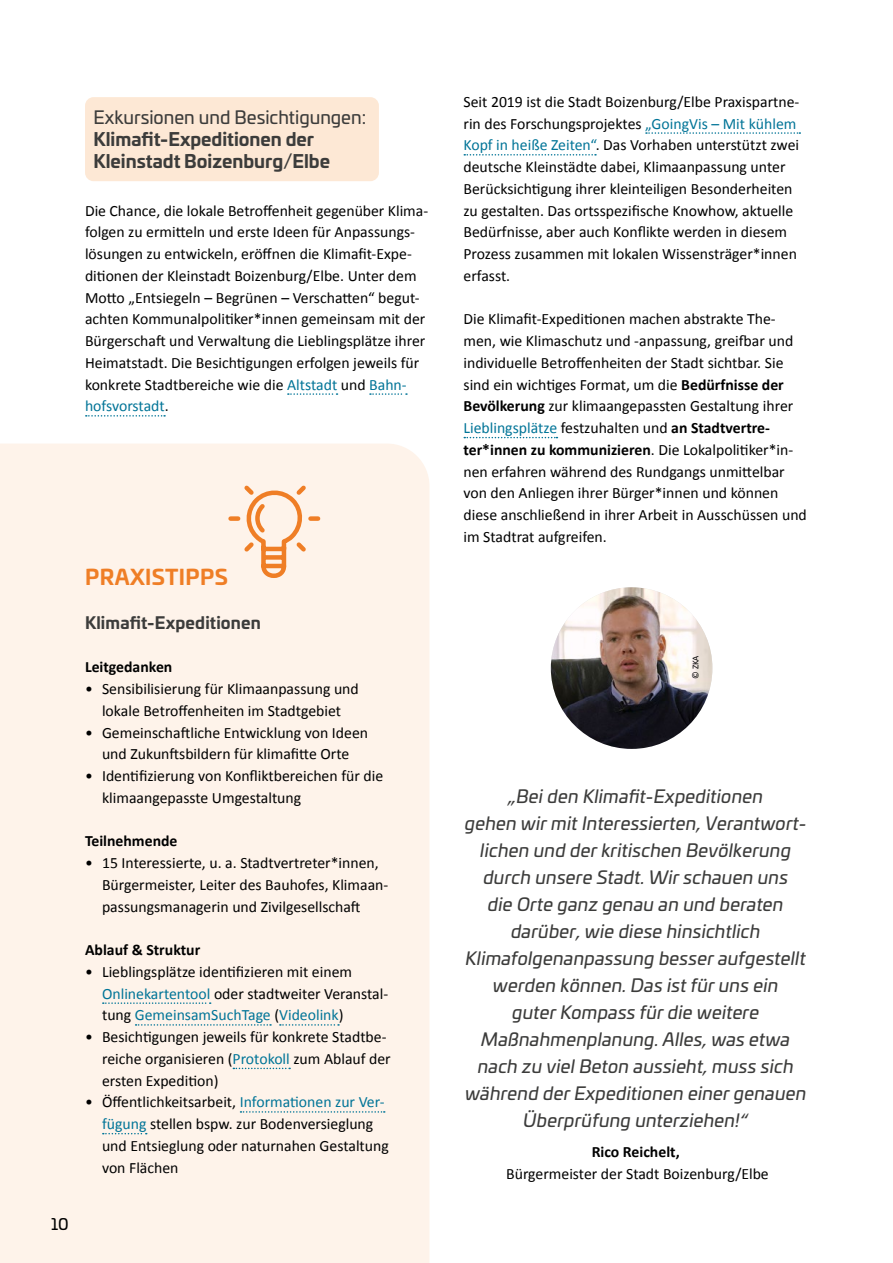
<style>
.page{position:relative;width:893px;height:1263px;background:#fff}
.page>*{position:absolute;margin:0;border:0;box-sizing:border-box;transform-origin:0 0}
.Headlines_Headline_Tipp_Exkurs_H2{font:700 21px "Univia Pro";letter-spacing:.02em;color:#ef7e26}
.t1{font:italic 18px/27px "Univia Pro";letter-spacing:.01em;color:#3c3c3b;text-align:center}
.Headlines_Headline_Orange_H2_IHV{font:700 18px/21.8px "Univia Pro";color:#3c3c3b}
.Headlines_Headline_Tipp_Exkurs_H3{font:700 16.5px "Univia Pro";letter-spacing:.01em;color:#3c3c3b}
.Text_Fließtext_p{font:15.75px/21.8px "Calibri";color:#000}
.Text_Fließtext_p-2{font:700 15.75px "Calibri";color:#000}
.t2{font:15.75px "Univia Pro";color:#000}
.t3{font:9px "Calibri";color:#000}
.s1{font-weight:400}
.s2{color:#007497}
.s3{font-weight:700}
</style>
<div class="page">
<div style="left:85px;top:97px;width:294px;height:84px;background:#fde8d5;border-radius:9px"></div>
<svg style="left:288px;top:393px;width:50px;height:2px"></svg>
<svg style="left:370px;top:393px;width:37px;height:2px"></svg>
<svg style="left:86px;top:415px;width:79px;height:2px"></svg>
<svg style="left:646px;top:132px;width:154px;height:2px"></svg>
<svg style="left:464px;top:154px;width:132px;height:2px"></svg>
<svg style="left:464px;top:437px;width:93px;height:1px"></svg>
<div style="left:0;top:444px;width:429px;height:819px;background:#fef3ea"></div>
<svg style="left:103px;top:1002px;width:108px;height:2px"></svg>
<svg style="left:136px;top:1024px;width:135px;height:2px"></svg>
<svg style="left:280px;top:1024px;width:59px;height:2px"></svg>
<svg style="left:233px;top:1068px;width:57px;height:1px"></svg>
<svg style="left:240px;top:1111px;width:145px;height:2px"></svg>
<svg style="left:103px;top:1133px;width:44px;height:1px"></svg>
<svg style="left:226px;top:481px;width:97px;height:99px;background:#fbdfc8"></svg>
<img style="left:551px;top:587px;width:161px;height:162px;border-radius:81px">
<h2 class="Headlines_Headline_Orange_H2_IHV" style="left:94px;top:105px;width:274px"><span class="s1">Exkursionen und Besichtigungen:<br></span>Klimafit-Expeditionen der<br>Kleinstadt Boizenburg/Elbe</h2>
<p class="Text_Fließtext_p" style="left:85px;top:199px;width:345px">Die Chance, die lokale Betroffenheit gegenüber Klima&shy;folgen zu ermitteln und erste Ideen für Anpassungs&shy;lösungen zu entwickeln, eröffnen die Klimafit-Expe&shy;ditionen der Kleinstadt Boizenburg/Elbe. Unter dem Motto „Entsiegeln – Begrünen – Verschatten“ begut&shy;achten Kommunalpolitiker*innen gemeinsam mit der Bürgerschaft und Verwaltung die Lieblingsplätze ihrer Heimatstadt. Die Besichtigungen erfolgen jeweils für konkrete Stadtbereiche wie die <span class="s2">Altstadt</span> und <span class="s2">Bahn&shy;hofsvorstadt</span>.</p>
<h2 class="Headlines_Headline_Tipp_Exkurs_H2" style="left:85px;top:561px;width:144px">PRAXISTIPPS</h2>
<h3 class="Headlines_Headline_Tipp_Exkurs_H3" style="left:85px;top:609px;width:177px">Klimafit-Expeditionen</h3>
<p class="Text_Fließtext_p-2" style="left:85px;top:656px;width:89px">Leitgedanken</p>
<p class="Text_Fließtext_p" style="left:85px;top:678px;width:275px;text-align:center">• Sensibilisierung für Klimaanpassung und lokale Betroffenheiten im Stadtgebiet</p>
<p class="Text_Fließtext_p" style="left:85px;top:721px;width:285px;text-align:center">• Gemeinschaftliche Entwicklung von Ideen und Zukunftsbildern für klimafitte Orte</p>
<p class="Text_Fließtext_p" style="left:102px;top:765px;width:283px;text-indent:-17px">• Identifizierung von Konfliktbereichen für die klimaangepasste Umgestaltung</p>
<p class="Text_Fließtext_p-2" style="left:85px;top:830px;width:94px">Teilnehmende</p>
<p class="Text_Fließtext_p" style="left:102px;top:852px;width:288px;text-indent:-17px">• 15 Interessierte, u. a. Stadtvertreter*innen,<br>Bürgermeister, Leiter des Bauhofes, Klimaan&shy;passungsmanagerin und Zivilgesellschaft</p>
<p class="Text_Fließtext_p-2" style="left:85px;top:939px;width:117px">Ablauf &amp; Struktur</p>
<p class="Text_Fließtext_p" style="left:102px;top:960px;width:288px;text-indent:-17px">• Lieblingsplätze identifizieren mit einem<br><span class="s2">Onlinekartentool</span> oder stadtweiter Veranstal&shy;tung <span class="s2">GemeinsamSuchTage</span> (<span class="s2">Videolink</span>)</p>
<p class="Text_Fließtext_p" style="left:102px;top:1026px;width:290px;text-indent:-17px">• Besichtigungen jeweils für konkrete Stadtbe&shy;reiche organisieren (<span class="s2">Protokoll</span> zum Ablauf der ersten Expedition)</p>
<p class="Text_Fließtext_p" style="left:102px;top:1091px;width:288px;text-indent:-17px">• Öffentlichkeitsarbeit, <span class="s2">Informationen zur Ver&shy;fügung</span> stellen bspw. zur Bodenversieglung und Entsieglung oder naturnahen Gestaltung von Flächen</p>
<p class="t2" style="left:51px;top:1212px;width:19px">10</p>
<p class="Text_Fließtext_p" style="left:463px;top:90px;width:337px">Seit 2019 ist die Stadt Boizenburg/Elbe Praxispartne&shy;rin des Forschungsprojektes <span class="s2">„GoingVis – Mit kühlem Kopf in heiße Zeiten“</span>. Das Vorhaben unterstützt zwei deutsche Kleinstädte dabei, Klimaanpassung unter Berücksichtigung ihrer kleinteiligen Besonderheiten zu gestalten. Das ortsspezifische Knowhow, aktuelle Bedürfnisse, aber auch Konflikte werden in diesem Prozess zusammen mit lokalen Wissensträger*innen erfasst.</p>
<p class="Text_Fließtext_p" style="left:463px;top:308px;width:345px">Die Klimafit-Expeditionen machen abstrakte The&shy;men, wie Klimaschutz und -anpassung, greifbar und individuelle Betroffenheiten der Stadt sichtbar. Sie sind ein wichtiges Format, um die <span class="s3">Bedürfnisse der Bevölkerung</span> zur klimaangepassten Gestaltung ihrer <span class="s2">Lieblingsplätze</span> festzuhalten und <span class="s3">an Stadtvertre&shy;ter*innen zu kommunizieren</span>. Die Lokalpolitiker*in&shy;nen erfahren während des Rundgangs unmittelbar von den Anliegen ihrer Bürger*innen und können diese anschließend in ihrer Arbeit in Ausschüssen und im Stadtrat aufgreifen.</p>
<p class="t3" style="left:689px;top:679px;width:25px;rotate:-90deg">© ZKA</p>
<p class="t1" style="left:465px;top:782px;width:343px">„Bei den Klimafit-Expeditionen<br>gehen wir mit Interessierten, Verantwort&shy;lichen und der kritischen Bevölkerung durch unsere Stadt. Wir schauen uns<br>die Orte ganz genau an und beraten darüber, wie diese hinsichtlich Klimafolgenanpassung besser aufgestellt werden können. Das ist für uns ein<br>guter Kompass für die weitere Maßnahmenplanung. Alles, was etwa nach zu viel Beton aussieht, muss sich während der Expeditionen einer genauen Überprüfung unterziehen!“</p>
<p class="Text_Fließtext_p" style="left:506px;top:1141px;width:264px;text-align:center"><span class="s3">Rico Reichelt,<br></span>Bürgermeister der Stadt Boizenburg/Elbe</p>
</div>
